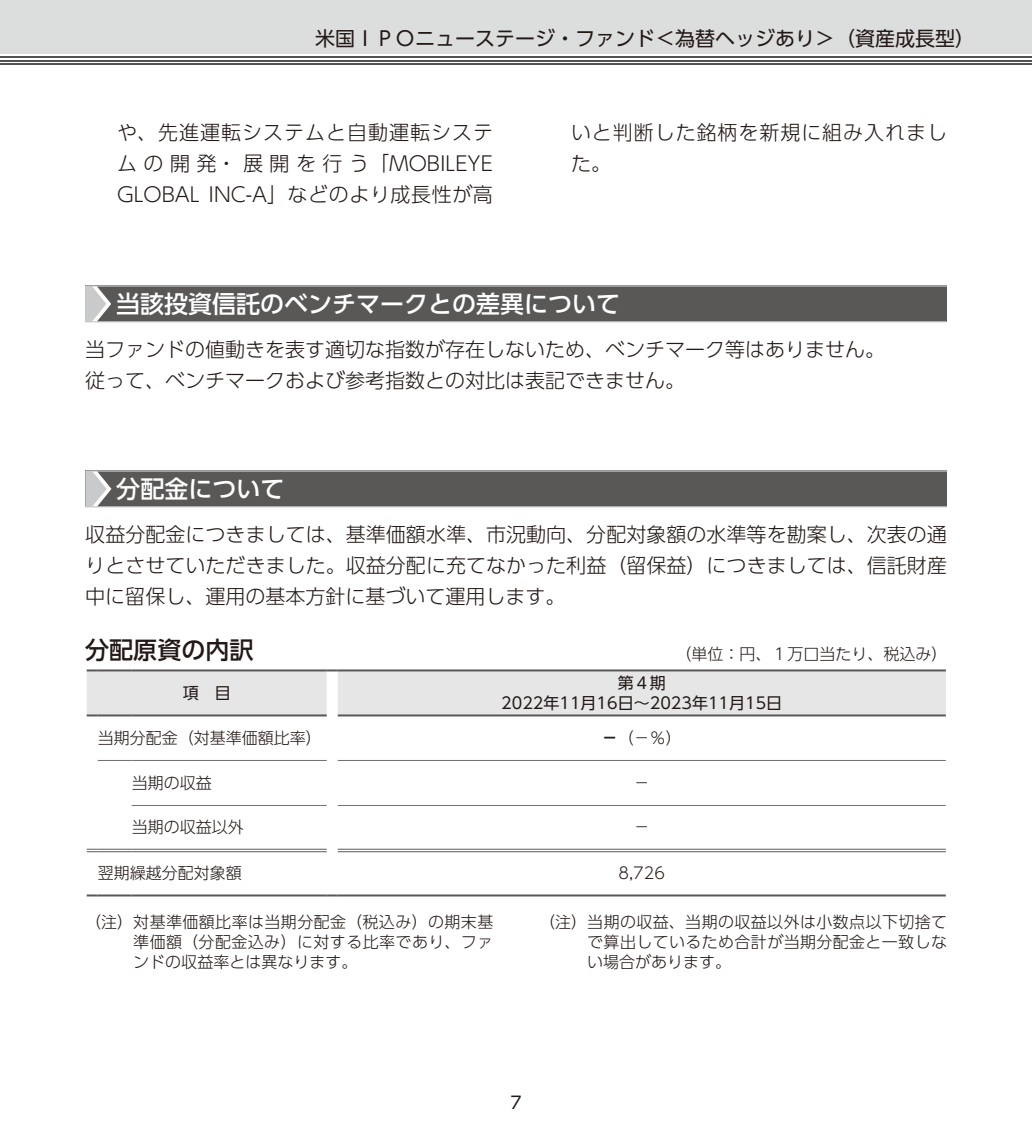
<style>
.page{position:relative;width:1032px;height:1134px;background:#fff}
.page>*{position:absolute;margin:0;border:0;box-sizing:border-box;transform-origin:0 0}
.t1{font:500 24px "UD Shin Go Pro";color:#fff}
.t2{font:500 24px "UD Shin Go Pro";color:#231916}
.t3{font:300 20px/31px "UD Shin Go Pro";color:#231916;text-align:justify}
.t4{font:20px "UD Shin Go Pro";color:#231916}
.t5{font:300 20px/31px "UD Shin Go Pro";letter-spacing:.045em;color:#231916}
.t6{font:17px "UD Shin Go Pro";color:#231916}
.t7{font:300 16px/20px "UD Shin Go Pro";letter-spacing:.025em;color:#231916;text-align:justify}
.t8{font:300 16px "UD Shin Go Pro";color:#231916}
.t9{font:16px/20px "UD Shin Go Pro";color:#231916;text-align:center}
.s1{font-family:"UD Shin Go Pro De";font-weight:700}
</style>
<div class="page">
<div style="left:0;top:0;width:1032px;height:54px;background:#dcdddd"></div>
<hr style="left:0;top:63px;width:1032px;height:2px;background:#545252">
<hr style="left:0;top:60px;width:1032px;height:1px;background:#545252">
<hr style="left:0;top:56px;width:1032px;height:2px;background:#545252">
<div style="left:85px;top:286px;width:862px;height:36px;background:#595857"></div>
<hr style="left:85px;top:321px;width:861px;height:1px;background:#c9cacb">
<hr style="left:85px;top:285px;width:862px;height:2px;background:#c9cacb">
<svg style="left:85px;top:286px;width:26px;height:36px"></svg>
<div style="left:85px;top:471px;width:862px;height:36px;background:#595857"></div>
<hr style="left:85px;top:506px;width:862px;height:1px;background:#c9cacb">
<hr style="left:85px;top:470px;width:862px;height:2px;background:#c9cacb">
<svg style="left:85px;top:471px;width:26px;height:36px"></svg>
<hr style="left:338px;top:760px;width:608px;height:1px;background:#727272">
<hr style="left:338px;top:805px;width:608px;height:1px;background:#727272">
<hr style="left:132px;top:760px;width:195px;height:1px;background:#727272">
<hr style="left:132px;top:805px;width:195px;height:1px;background:#727272">
<hr style="left:98px;top:760px;width:34px;height:1px;background:#727272">
<svg style="left:87px;top:669px;width:859px;height:47px;background:#e0e0e1"></svg>
<hr style="left:98px;top:714px;width:34px;height:2px;background:#595857">
<hr style="left:132px;top:714px;width:195px;height:2px;background:#595857">
<hr style="left:338px;top:714px;width:608px;height:2px;background:#595857">
<svg style="left:87px;top:894px;width:11px;height:2px"></svg>
<hr style="left:98px;top:894px;width:34px;height:2px;background:#595857">
<hr style="left:132px;top:894px;width:195px;height:2px;background:#595857">
<svg style="left:327px;top:894px;width:11px;height:2px"></svg>
<hr style="left:338px;top:894px;width:608px;height:2px;background:#595857">
<svg style="left:87px;top:849px;width:11px;height:3px"></svg>
<hr style="left:98px;top:849px;width:34px;height:1px;background:#595857">
<hr style="left:98px;top:851px;width:34px;height:1px;background:#595857">
<hr style="left:132px;top:849px;width:195px;height:1px;background:#595857">
<hr style="left:132px;top:851px;width:195px;height:1px;background:#595857">
<hr style="left:338px;top:849px;width:608px;height:1px;background:#595857">
<hr style="left:338px;top:851px;width:608px;height:1px;background:#595857">
<p class="t4" style="left:315px;top:22px;width:661px">米国ＩＰＯニューステージ・ファンド＜為替ヘッジあり＞（資産成長型）</p>
<p class="t3" style="left:117px;top:116px;width:377px">や、先進運転システムと自動運転システムの開発・展開を行う｢MOBILEYE GLOBAL INC-A｣などのより成長性が高</p>
<p class="t5" style="left:571px;top:116px;width:377px">いと判断した銘柄を新規に組み入れました。</p>
<p class="t1" style="left:116px;top:284px;width:505px">当該投資信託のベンチマークとの差異について</p>
<p class="t3" style="left:85px;top:333px;width:801px">当ファンドの値動きを表す適切な指数が存在しないため、ベンチマーク等はありません。従って、ベンチマークおよび参考指数との対比は表記できません。</p>
<p class="t1" style="left:116px;top:469px;width:169px">分配金について</p>
<p class="t3" style="left:85px;top:518px;width:863px">収益分配金につきましては、基準価額水準、市況動向、分配対象額の水準等を勘案し、次表の通りとさせていただきました。収益分配に充てなかった利益（留保益）につきましては、信託財産中に留保し、運用の基本方針に基づいて運用します。</p>
<p class="t2" style="left:85px;top:630px;width:169px">分配原資の内訳</p>
<p class="t8" style="left:675px;top:640px;width:273px">（単位：円、１万口当たり、税込み）</p>
<p class="t9" style="left:183px;top:682px;width:49px">項　目</p>
<p class="t9" style="left:501px;top:672px;width:282px">第４期<br>2022年11月16日～2023年11月15日</p>
<p class="t8" style="left:98px;top:725px;width:225px">当期分配金（対基準価額比率）</p>
<p class="t7" style="left:602px;top:728px;width:81px"><span class="s1">－</span>（－％）</p>
<p class="t7" style="left:132px;top:772px;width:81px">当期の収益</p>
<p class="t7" style="left:634px;top:772px;width:17px">－</p>
<p class="t8" style="left:132px;top:814px;width:113px">当期の収益以外</p>
<p class="t7" style="left:634px;top:817px;width:17px">－</p>
<p class="t8" style="left:98px;top:860px;width:145px">翌期繰越分配対象額</p>
<p class="t7" style="left:618px;top:863px;width:48px">8,726</p>
<p class="t7" style="left:133px;top:911px;width:361px;text-indent:-48px">（注）対基準価額比率は当期分配金（税込み）の期末基準価額（分配金込み）に対する比率であり、ファンドの収益率とは異なります。</p>
<p class="t7" style="left:587px;top:911px;width:361px;text-indent:-48px">（注）当期の収益、当期の収益以外は小数点以下切捨てで算出しているため合計が当期分配金と一致しない場合があります。</p>
<p class="t6" style="left:510px;top:1089px;width:13px">7</p>
</div>
